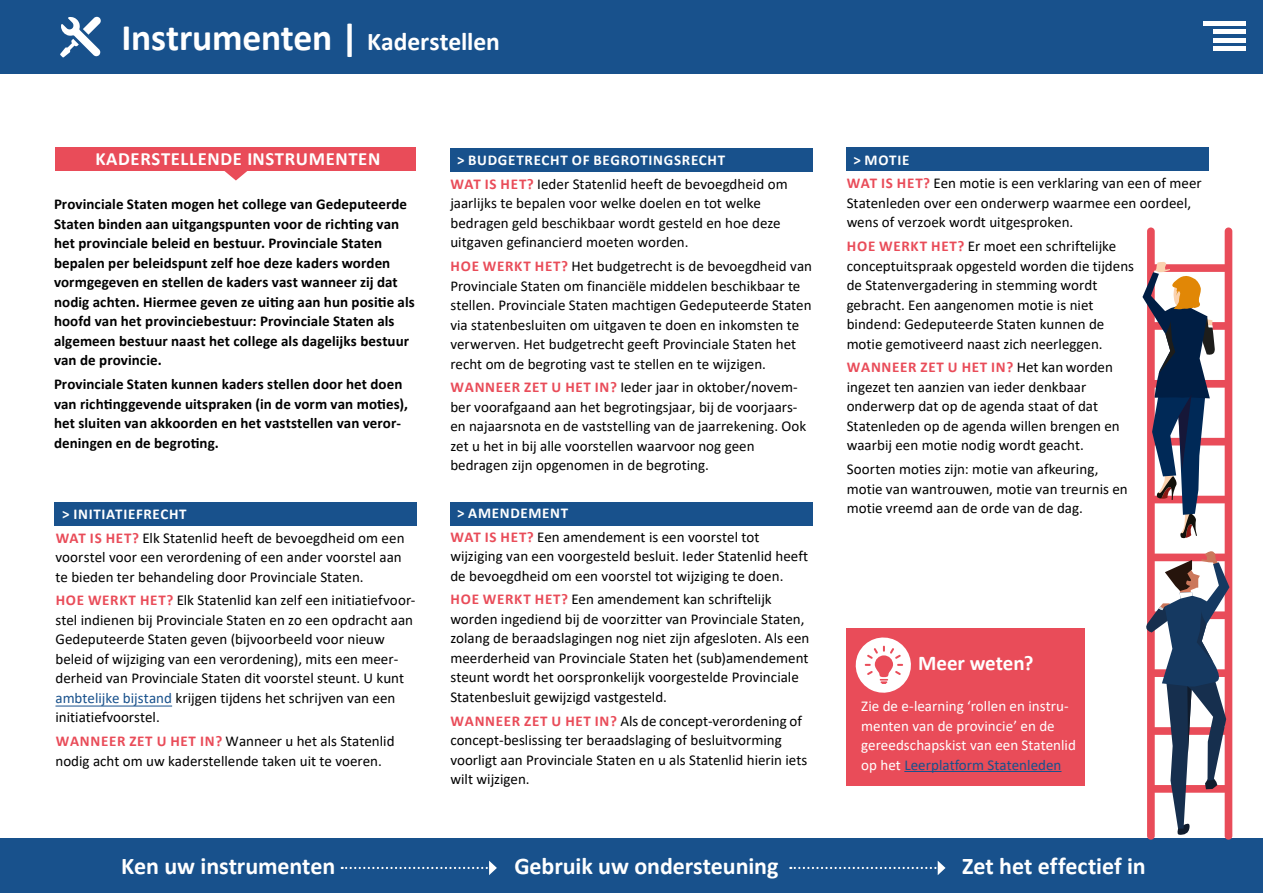
<style>
.page{position:relative;width:1263px;height:893px;background:#fff}
.page>*{position:absolute;margin:0;border:0;box-sizing:border-box;transform-origin:0 0}
.t1{font:700 37.5px "Calibri";letter-spacing:-.005em;color:#fff}
.t2{font:700 24px "Calibri";letter-spacing:-.005em;color:#fff}
.kopje{font:700 21px "Calibri";letter-spacing:-.005em;color:#fff}
.t3{font:700 18.75px "Calibri";letter-spacing:.035em;color:#fff}
.t4{font:15px/19.5px "Calibri";color:#000}
.t5{font:700 15px/19.5px "Calibri";letter-spacing:.005em;color:#000}
.t6{font:15px/19.5px "Calibri";letter-spacing:.005em;color:#fff}
.t7{font:700 15px "Calibri";letter-spacing:.045em;color:#fff}
.s1{font-size:25.5px}
.s2{font-style:inherit}
.s3{font-weight:700;color:#e94c59}
.s4{color:#18518c}
</style>
<div class="page">
<div style="left:54px;top:502px;width:362px;height:23px;background:#18518c"></div>
<div style="left:450px;top:502px;width:363px;height:23px;background:#18518c"></div>
<div style="left:450px;top:148px;width:363px;height:23px;background:#18518c"></div>
<div style="left:847px;top:148px;width:362px;height:23px;background:#18518c"></div>
<div style="left:0;top:839px;width:1263px;height:54px;background:#18518c"></div>
<div style="left:55px;top:147px;width:361px;height:23px;background:#e94c59"></div>
<svg style="left:222px;top:170px;width:28px;height:11px"></svg>
<svg style="left:342px;top:861px;width:155px;height:14px"></svg>
<svg style="left:790px;top:861px;width:155px;height:14px"></svg>
<svg style="left:1147px;top:227px;width:85px;height:613px"></svg>
<svg style="left:1146px;top:550px;width:83px;height:285px"></svg>
<svg style="left:1142px;top:261px;width:73px;height:277px"></svg>
<div style="left:0;top:0;width:1263px;height:73px;background:#18518c"></div>
<hr style="left:1203px;top:21px;width:42px;height:4px;background:#fff">
<div style="left:1213px;top:29px;width:32px;height:5px;background:#fff"></div>
<hr style="left:1213px;top:38px;width:32px;height:4px;background:#fff">
<hr style="left:1213px;top:47px;width:32px;height:4px;background:#fff">
<svg style="left:60px;top:16px;width:41px;height:42px"></svg>
<div style="left:847px;top:628px;width:238px;height:158px;background:#e94c59"></div>
<hr style="left:904px;top:771px;width:157px;height:1px;background:#18518c">
<svg style="left:855px;top:637px;width:56px;height:56px"></svg>
<hr style="left:55px;top:705px;width:117px;height:1px;background:#18518c">
<p class="t1" style="left:121px;top:13px;width:380px">Instrumenten | <span class="s1">Kaderstellen</span></p>
<p class="t3" style="left:95px;top:146px;width:286px"><span class="s2">KADERSTELLEN</span>DE INSTRUMENTEN</p>
<p class="t5" style="left:54px;top:195px;width:362px">Provinciale Staten mogen het college van Gedeputeerde Staten binden aan uitgangspunten voor de richting van het provinciale beleid en bestuur. Provinciale Staten bepalen per beleidspunt zelf hoe deze kaders worden vormgegeven en stellen de kaders vast wanneer zij dat nodig achten. Hiermee geven ze uiting aan hun positie als hoofd van het provinciebestuur: Provinciale Staten als algemeen bestuur naast het college als dagelijks bestuur van de provincie.</p>
<p class="t5" style="left:54px;top:374px;width:355px">Provinciale Staten kunnen kaders stellen door het doen van richtinggevende uitspraken (in de vorm van moties), het sluiten van akkoorden en het vaststellen van veror&shy;deningen en de begroting.</p>
<p class="t7" style="left:62px;top:504px;width:126px">&gt; INITIATIEFRECHT</p>
<p class="t4" style="left:55px;top:527px;width:351px"><span class="s3">WAT IS HET?</span> Elk Statenlid heeft de bevoegdheid om een voorstel voor een verordening of een ander voorstel aan te bieden ter behandeling door Provinciale Staten.</p>
<p class="t4" style="left:55px;top:590px;width:361px"><span class="s3">HOE WERKT HET?</span> Elk Statenlid kan zelf een initiatiefvoor&shy;stel indienen bij Provinciale Staten en zo een opdracht aan Gedeputeerde Staten geven (bijvoorbeeld voor nieuw beleid of wijziging van een verordening), mits een meer&shy;derheid van Provinciale Staten dit voorstel steunt. U kunt <span class="s4">ambtelijke bijstand</span> krijgen tijdens het schrijven van een initiatiefvoorstel.</p>
<p class="t4" style="left:55px;top:731px;width:341px"><span class="s3">WANNEER ZET</span> <span class="s3">U</span> <span class="s3">HET IN?</span> Wanneer u het als Statenlid nodig acht om uw kaderstellende taken uit te voeren.</p>
<p class="t7" style="left:457px;top:151px;width:270px">&gt; BUDGETRECHT OF BEGROTINGSRECHT</p>
<p class="t4" style="left:450px;top:174px;width:339px"><span class="s3">WAT IS HET?</span> Ieder Statenlid heeft de bevoegdheid om jaarlijks te bepalen voor welke doelen en tot welke bedragen geld beschikbaar wordt gesteld en hoe deze uitgaven gefinancierd moeten worden.</p>
<p class="t4" style="left:450px;top:256px;width:363px"><span class="s3">HOE WERKT HET?</span> Het budgetrecht is de bevoegdheid van Provinciale Staten om financiële middelen beschikbaar te stellen. Provinciale Staten machtigen Gedeputeerde Staten via statenbesluiten om uitgaven te doen en inkomsten te verwerven. Het budgetrecht geeft Provinciale Staten het recht om de begroting vast te stellen en te wijzigen.</p>
<p class="t4" style="left:450px;top:377px;width:357px"><span class="s3">WANNEER ZET</span> <span class="s3">U</span> <span class="s3">HET IN?</span> Ieder jaar in oktober/novem&shy;ber voorafgaand aan het begrotingsjaar, bij de voorjaars&shy;en najaarsnota en de vaststelling van de jaarrekening. Ook zet u het in bij alle voorstellen waarvoor nog geen bedragen zijn opgenomen in de begroting.</p>
<p class="t7" style="left:457px;top:503px;width:113px">&gt; AMENDEMENT</p>
<p class="t4" style="left:450px;top:527px;width:359px"><span class="s3">WAT IS HET?</span> Een amendement is een voorstel tot wijziging van een voorgesteld besluit. Ieder Statenlid heeft de bevoegdheid om een voorstel tot wijziging te doen.</p>
<p class="t4" style="left:450px;top:589px;width:361px"><span class="s3">HOE WERKT HET?</span> Een amendement kan schriftelijk worden ingediend bij de voorzitter van Provinciale Staten, zolang de beraadslagingen nog niet zijn afgesloten. Als een meerderheid van Provinciale Staten het (sub)amendement steunt wordt het oorspronkelijk voorgestelde Provinciale Statenbesluit gewijzigd vastgesteld.</p>
<p class="t4" style="left:450px;top:711px;width:358px"><span class="s3">WANNEER ZET</span> <span class="s3">U</span> <span class="s3">HET IN?</span> Als de concept-verordening of concept-beslissing ter beraadslaging of besluitvorming voorligt aan Provinciale Staten en u als Statenlid hierin iets wilt wijzigen.</p>
<p class="t7" style="left:853px;top:150px;width:57px">&gt; MOTIE</p>
<p class="t4" style="left:847px;top:173px;width:357px"><span class="s3">WAT IS HET?</span> Een motie is een verklaring van een of meer<br>Statenleden over een onderwerp waarmee een oordeel, wens of verzoek wordt uitgesproken.</p>
<p class="t4" style="left:847px;top:236px;width:289px"><span class="s3">HOE WERKT HET?</span> Er moet een schriftelijke conceptuitspraak opgesteld worden die tijdens de Statenvergadering in stemming wordt gebracht. Een aangenomen motie is niet bindend: Gedeputeerde Staten kunnen de motie gemotiveerd naast zich neerleggen.</p>
<p class="t4" style="left:847px;top:357px;width:275px"><span class="s3">WANNEER ZET</span> <span class="s3">U</span> <span class="s3">HET IN?</span> Het kan worden ingezet ten aanzien van ieder denkbaar onderwerp dat op de agenda staat of dat Statenleden op de agenda willen brengen en waarbij een motie nodig wordt geacht.</p>
<p class="t4" style="left:847px;top:459px;width:283px">Soorten moties zijn: motie van afkeuring, motie van wantrouwen, motie van treurnis en motie vreemd aan de orde van de dag.</p>
<p class="kopje" style="left:918px;top:650px;width:117px">Meer weten?</p>
<p class="kopje" style="left:918px;top:655px;width:108px">Meer weten</p>
<p class="t6" style="left:861px;top:696px;width:216px">Zie de e-learning ‘rollen en instru&shy;menten van de provincie’ en de gereedschapskist van een Statenlid op het <span class="s4">Leerplatform Statenleden</span></p>
<p class="t2" style="left:121px;top:850px;width:216px">Ken <span class="s2">uw</span> instrumenten</p>
<p class="t2" style="left:514px;top:850px;width:266px">Gebruik <span class="s2">uw</span> ondersteuning</p>
<p class="t2" style="left:962px;top:850px;width:185px">Zet het effectief in</p>
</div>
